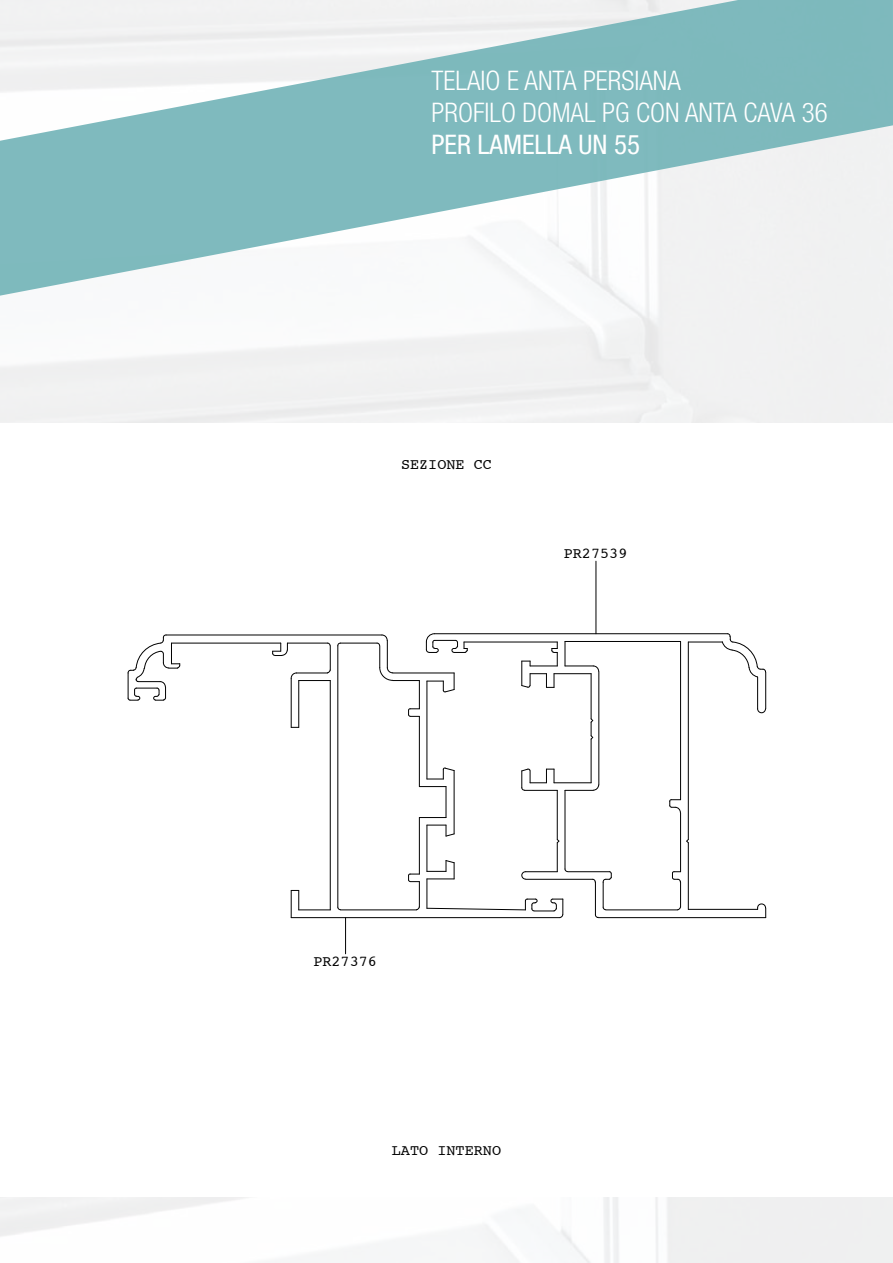
<style>
.page{position:relative;width:893px;height:1263px;background:#fff}
.page>*{position:absolute;margin:0;border:0;box-sizing:border-box;transform-origin:0 0}
.t1{font:300 condensed 27px/32.4px "Helvetica Neue";color:#fff}
.t2{font:condensed 27px "Helvetica Neue";color:#fff}
.t3{font:15.15px "Courier";color:#000}
</style>
<div class="page">
<svg style="left:0;top:0;width:893px;height:298px;fill:#7fbabe"></svg>
<hr style="left:291px;top:917px;width:269px;height:1px;background:#000">
<hr style="left:419px;top:817px;width:1px;height:57px;background:#000">
<hr style="left:338px;top:646px;width:1px;height:261px;background:#000">
<hr style="left:330px;top:680px;width:1px;height:230px;background:#000">
<hr style="left:171px;top:643px;width:110px;height:1px;background:#000">
<hr style="left:166px;top:635px;width:216px;height:1px;background:#000">
<svg style="left:128px;top:635px;width:52px;height:66px"></svg>
<hr style="left:291px;top:678px;width:1px;height:49px;background:#000">
<hr style="left:298px;top:680px;width:1px;height:47px;background:#000">
<hr style="left:427px;top:681px;width:1px;height:98px;background:#000">
<hr style="left:340px;top:643px;width:37px;height:1px;background:#000">
<svg style="left:291px;top:673px;width:6px;height:5px"></svg>
<hr style="left:287px;top:643px;width:41px;height:1px;background:#000">
<hr style="left:297px;top:673px;width:31px;height:1px;background:#000">
<svg style="left:272px;top:643px;width:16px;height:13px"></svg>
<svg style="left:327px;top:643px;width:4px;height:30px"></svg>
<hr style="left:299px;top:680px;width:31px;height:1px;background:#000">
<hr style="left:393px;top:673px;width:61px;height:1px;background:#000">
<svg style="left:427px;top:673px;width:28px;height:19px"></svg>
<hr style="left:419px;top:716px;width:1px;height:70px;background:#000">
<svg style="left:377px;top:635px;width:43px;height:82px"></svg>
<svg style="left:420px;top:817px;width:26px;height:1px"></svg>
<svg style="left:419px;top:786px;width:27px;height:1px"></svg>
<hr style="left:446px;top:786px;width:1px;height:31px;background:#000">
<hr style="left:454px;top:770px;width:1px;height:64px;background:#000">
<svg style="left:427px;top:768px;width:27px;height:12px"></svg>
<hr style="left:340px;top:910px;width:77px;height:1px;background:#000">
<svg style="left:291px;top:890px;width:8px;height:28px"></svg>
<hr style="left:299px;top:910px;width:31px;height:1px;background:#000">
<svg style="left:408px;top:874px;width:12px;height:36px"></svg>
<hr style="left:434px;top:633px;width:293px;height:1px;background:#000">
<hr style="left:765px;top:672px;width:1px;height:37px;background:#000">
<svg style="left:757px;top:709px;width:9px;height:4px"></svg>
<hr style="left:757px;top:677px;width:1px;height:32px;background:#000">
<svg style="left:722px;top:633px;width:44px;height:44px"></svg>
<hr style="left:688px;top:642px;width:34px;height:1px;background:#000">
<hr style="left:688px;top:642px;width:1px;height:197px;background:#000">
<hr style="left:688px;top:843px;width:1px;height:66px;background:#000">
<hr style="left:688px;top:909px;width:70px;height:1px;background:#000">
<svg style="left:757px;top:904px;width:9px;height:13px"></svg>
<hr style="left:598px;top:917px;width:168px;height:1px;background:#000">
<hr style="left:526px;top:879px;width:67px;height:1px;background:#000">
<hr style="left:557px;top:790px;width:1px;height:49px;background:#000">
<hr style="left:524px;top:790px;width:33px;height:1px;background:#000">
<svg style="left:521px;top:769px;width:34px;height:21px"></svg>
<hr style="left:554px;top:782px;width:37px;height:1px;background:#000">
<hr style="left:591px;top:739px;width:1px;height:44px;background:#000">
<svg style="left:591px;top:719px;width:2px;height:20px"></svg>
<hr style="left:591px;top:674px;width:1px;height:45px;background:#000">
<hr style="left:554px;top:673px;width:37px;height:1px;background:#000">
<svg style="left:521px;top:642px;width:37px;height:46px"></svg>
<hr style="left:464px;top:642px;width:93px;height:1px;background:#000">
<svg style="left:426px;top:633px;width:42px;height:20px"></svg>
<hr style="left:568px;top:871px;width:42px;height:1px;background:#000">
<svg style="left:427px;top:825px;width:141px;height:93px"></svg>
<hr style="left:565px;top:790px;width:1px;height:79px;background:#000">
<svg style="left:565px;top:785px;width:34px;height:6px"></svg>
<hr style="left:599px;top:671px;width:1px;height:114px;background:#000">
<svg style="left:565px;top:642px;width:34px;height:29px"></svg>
<hr style="left:565px;top:641px;width:116px;height:1px;background:#000">
<hr style="left:680px;top:641px;width:1px;height:159px;background:#000">
<svg style="left:669px;top:799px;width:12px;height:14px"></svg>
<hr style="left:680px;top:813px;width:1px;height:59px;background:#000">
<svg style="left:672px;top:871px;width:9px;height:39px"></svg>
<hr style="left:606px;top:910px;width:72px;height:1px;background:#000">
<svg style="left:592px;top:871px;width:20px;height:47px"></svg>
<hr style="left:345px;top:918px;width:1px;height:36px;background:#000">
<hr style="left:596px;top:561px;width:1px;height:73px;background:#000">
<p class="t1" style="left:432px;top:64px;width:398px">TELAIO E ANTA PERSIANA<br>PROFILO DOMAL PG CON ANTA CAVA 36</p>
<p class="t2" style="left:432px;top:129px;width:210px">PER LAMELLA UN 55</p>
<p class="t3" style="left:401px;top:453px;width:93px">SEZIONE CC</p>
<p class="t3" style="left:564px;top:542px;width:65px">PR27539</p>
<p class="t3" style="left:313px;top:949px;width:65px">PR27376</p>
<p class="t3" style="left:392px;top:1139px;width:111px">LATO INTERNO</p>
</div>
